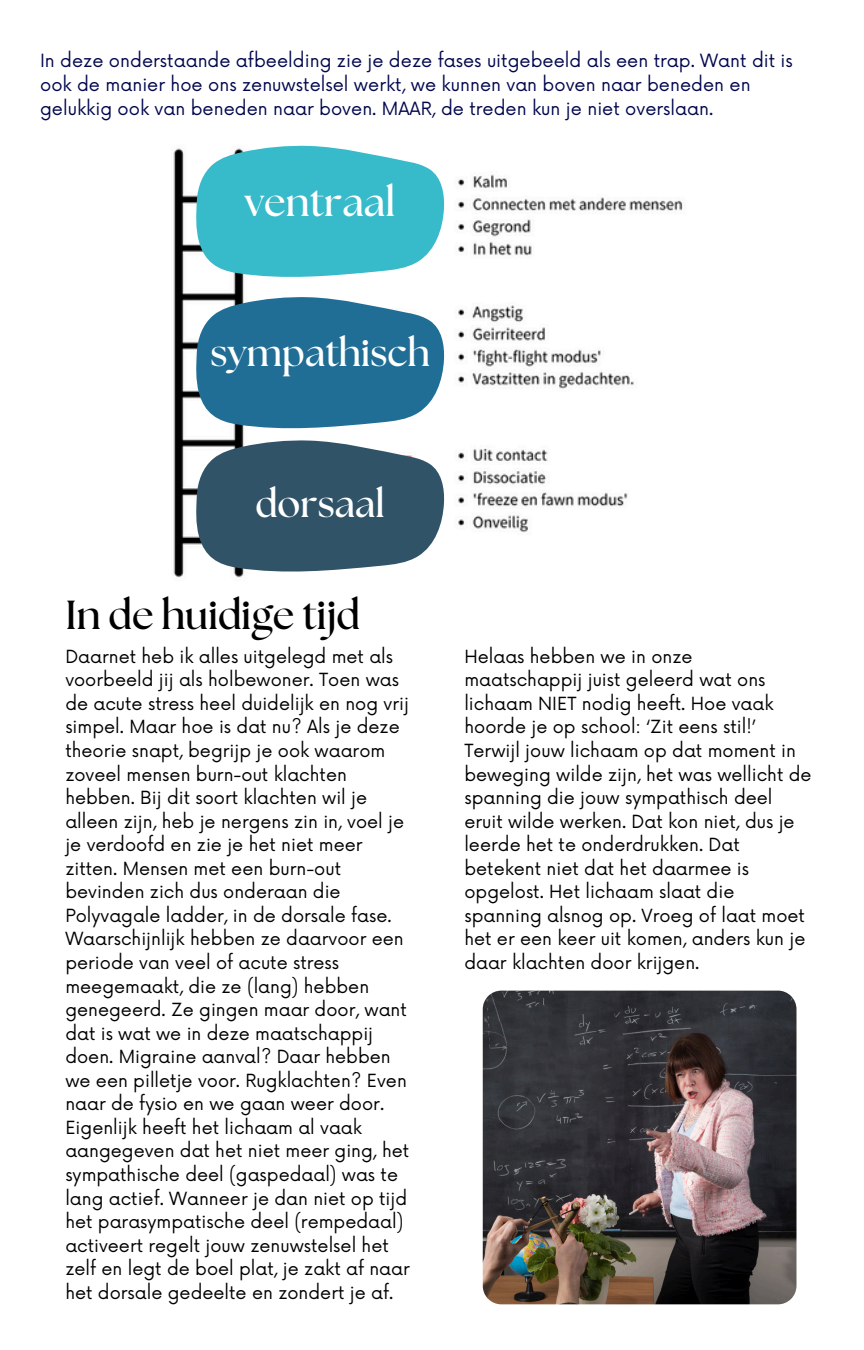
<style>
.page{position:relative;width:864px;height:1350px;background:#fff}
.page>*{position:absolute;margin:0;border:0;box-sizing:border-box;transform-origin:0 0}
.t1{font:700 40.5px "The Seasons";color:#000}
.t2{font:700 40.5px "The Seasons";color:#fff}
.t3{font:700 38.25px "The Seasons";color:#fff}
.t4{font:17.78px/23.6px "Now";color:#000}
.t5{font:17.78px/23.6px "Now";color:#01064d}
</style>
<div class="page">
<img style="left:173px;top:145px;width:510px;height:433px">
<svg style="left:196px;top:146px;width:248px;height:131px;background:#52c2d0"></svg>
<svg style="left:196px;top:297px;width:248px;height:131px;background:#3d80a1"></svg>
<svg style="left:196px;top:440px;width:248px;height:132px;background:#4b697b"></svg>
<img style="left:483px;top:991px;width:313px;height:313px">
<p class="t5" style="left:40px;top:50px;width:754px">In deze onderstaande afbeelding zie je deze fases uitgebeeld als een trap. Want dit is ook de manier hoe ons zenuwstelsel werkt, we kunnen van boven naar beneden en gelukkig ook van beneden naar boven. MAAR, de treden kun je niet overslaan.</p>
<h1 class="t2" style="left:245px;top:183px;width:152px">ventraal</h1>
<p class="t3" style="left:210px;top:335px;width:221px">sympathisch</p>
<h1 class="t3" style="left:255px;top:486px;width:131px">dorsaal</h1>
<p class="t1" style="left:65px;top:597px;width:296px">In de huidige tijd</p>
<p class="t4" style="left:65px;top:646px;width:345px">Daarnet heb ik alles uitgelegd met als voorbeeld jij als holbewoner. Toen was de acute stress heel duidelijk en nog vrij simpel. Maar hoe is dat nu? Als je deze theorie snapt, begrijp je ook waarom zoveel mensen burn-out klachten hebben. Bij dit soort klachten wil je alleen zijn, heb je nergens zin in, voel je je verdoofd en zie je het niet meer zitten. Mensen met een burn-out bevinden zich dus onderaan die Polyvagale ladder, in de dorsale fase.<br>Waarschijnlijk hebben ze daarvoor een periode van veel of acute stress meegemaakt, die ze (lang) hebben genegeerd. Ze gingen maar door, want dat is wat we in deze maatschappij doen. Migraine aanval? Daar hebben we een pilletje voor. Rugklachten? Even naar de fysio en we gaan weer door.</p>
<h1 class="t4" style="left:65px;top:1117px;width:346px">Eigenlijk heeft het lichaam al vaak aangegeven dat het niet meer ging, het sympathische deel (gaspedaal) was te lang actief. Wanneer je dan niet op tijd het parasympatische deel (rempedaal) activeert regelt jouw zenuwstelsel het zelf en legt de boel plat, je zakt af naar het dorsale gedeelte en zondert je af.</h1>
<h1 class="t4" style="left:464px;top:646px;width:349px">Helaas hebben we in onze maatschappij juist geleerd wat ons lichaam NIET nodig heeft. Hoe vaak hoorde je op school: ‘Zit eens stil!’ Terwijl jouw lichaam op dat moment in beweging wilde zijn, het was wellicht de spanning die jouw sympathisch deel eruit wilde werken. Dat kon niet, dus je leerde het te onderdrukken. Dat betekent niet dat het daarmee is opgelost. Het lichaam slaat die spanning alsnog op. Vroeg of laat moet het er een keer uit komen, anders kun je daar klachten door krijgen.</h1>
</div>
